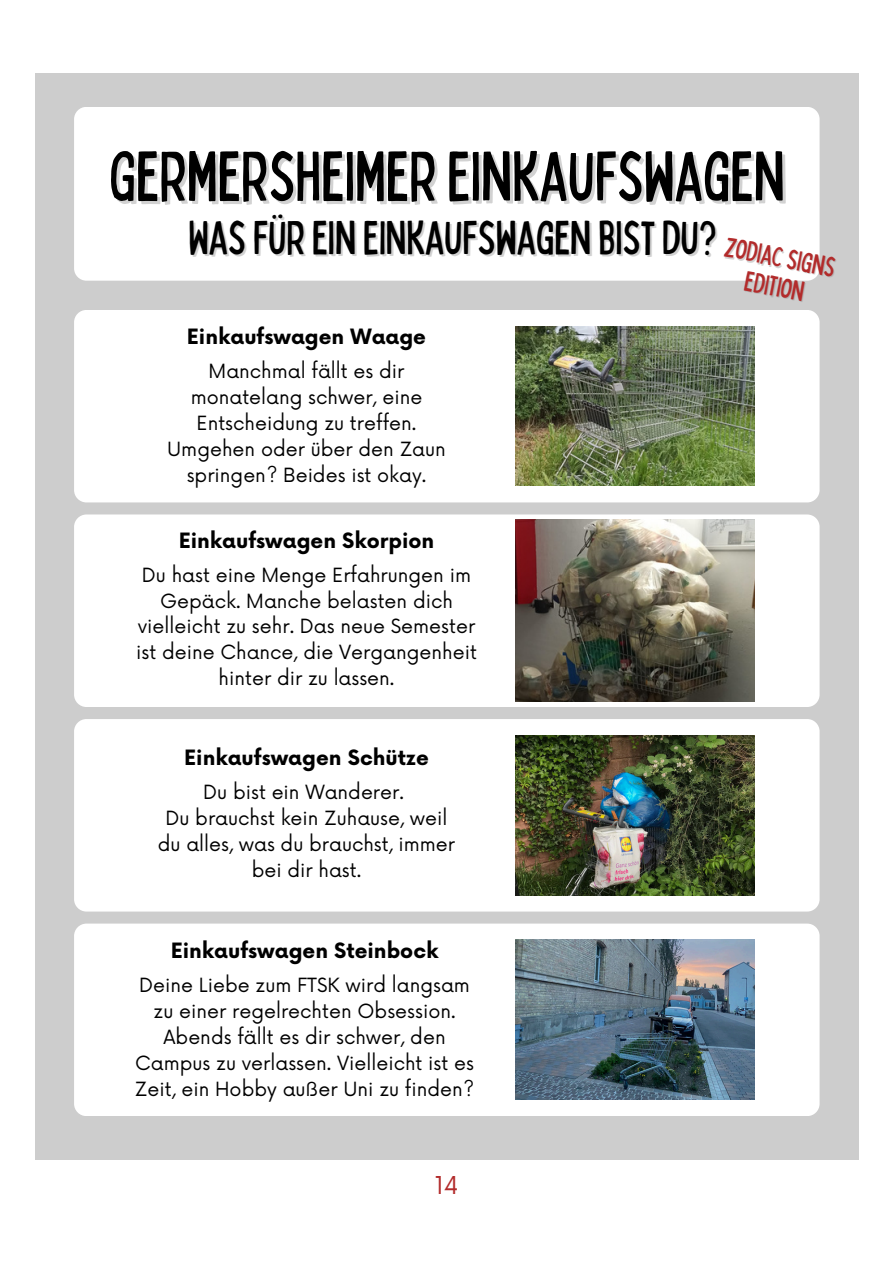
<style>
.page{position:relative;width:894px;height:1264px;background:#fff}
.page>*{position:absolute;margin:0;border:0;box-sizing:border-box;transform-origin:0 0}
.t1{font:condensed 69.75px "Bobby Jones";color:#000}
.t2{font:condensed 47.25px "Bobby Jones";color:#000}
.t3{font:condensed 27.75px "Bobby Jones";color:#b22b2b}
.t4{font:24px "Now";color:#b22b2b}
.t5{font:700 20.55px "Now";color:#000}
.t6{font:19.05px/25.8px "Now";color:#000;text-align:center}
</style>
<div class="page">
<div style="left:35px;top:73px;width:823px;height:1086px;background:#cdcdcd"></div>
<div style="left:74px;top:107px;width:745px;height:174px;background:#fff;border-radius:12px"></div>
<div style="left:74px;top:310px;width:745px;height:192px;background:#fff;border-radius:12px"></div>
<div style="left:74px;top:514px;width:745px;height:193px;background:#fff;border-radius:12px"></div>
<div style="left:74px;top:719px;width:745px;height:192px;background:#fff;border-radius:12px"></div>
<div style="left:74px;top:923px;width:745px;height:193px;background:#fff;border-radius:12px"></div>
<img style="left:515px;top:326px;width:239px;height:159px">
<img style="left:515px;top:735px;width:239px;height:160px">
<img style="left:515px;top:939px;width:239px;height:160px">
<img style="left:515px;top:519px;width:239px;height:182px">
<p class="t1" style="left:109px;top:131px;width:677px">GERMERSHEIMEREINKAUFSWAGEN</p>
<p class="t2" style="left:188px;top:207px;width:529px">WASFÜREIN EINKAUFSWAGEN BISTDU?</p>
<p class="t3" style="left:728px;top:229px;width:114px;rotate:11deg">ZODIACSIGNS</p>
<p class="t3" style="left:748px;top:262px;width:62px;rotate:11deg">EDITION</p>
<p class="t5" style="left:187px;top:326px;width:240px">Einkaufswagen Waage</p>
<p class="t6" style="left:167px;top:359px;width:280px">Manchmal fällt es dir monatelang schwer, eine<br>Entscheidung zu treffen.<br>Umgehen oder über den Zaun springen? Beides ist okay.</p>
<p class="t5" style="left:180px;top:329px;width:240px">Einkaufswagen Waage</p>
<p class="t5" style="left:179px;top:529px;width:257px">Einkaufswagen Skorpion</p>
<p class="t6" style="left:136px;top:563px;width:342px">Du hast eine Menge Erfahrungen im<br>Gepäck. Manche belasten dich vielleicht zu sehr. Das neue Semester ist deine Chance, die Vergangenheit hinter dir zu lassen.</p>
<p class="t5" style="left:178px;top:744px;width:246px">Einkaufswagen Schütze</p>
<p class="t5" style="left:184px;top:747px;width:246px">Einkaufswagen Schütze</p>
<p class="t6" style="left:203px;top:780px;width:202px">Du bist ein Wanderer.</p>
<p class="t6" style="left:158px;top:806px;width:298px">Du brauchst kein Zuhause, weil du alles, was du brauchst, immer bei dir hast.</p>
<h1 class="t5" style="left:166px;top:938px;width:269px">Einkaufswagen Steinbock</h1>
<p class="t5" style="left:171px;top:940px;width:269px">Einkaufswagen Steinbock</p>
<h4 class="t6" style="left:135px;top:973px;width:341px">Deine Liebe zum FTSK wird langsam zu einer regelrechten Obsession.<br>Abends fällt es dir schwer, den Campus zu verlassen. Vielleicht ist es Zeit, ein Hobby außer Uni zu finden?</h4>
<p class="t4" style="left:434px;top:1172px;width:26px">14</p>
</div>
